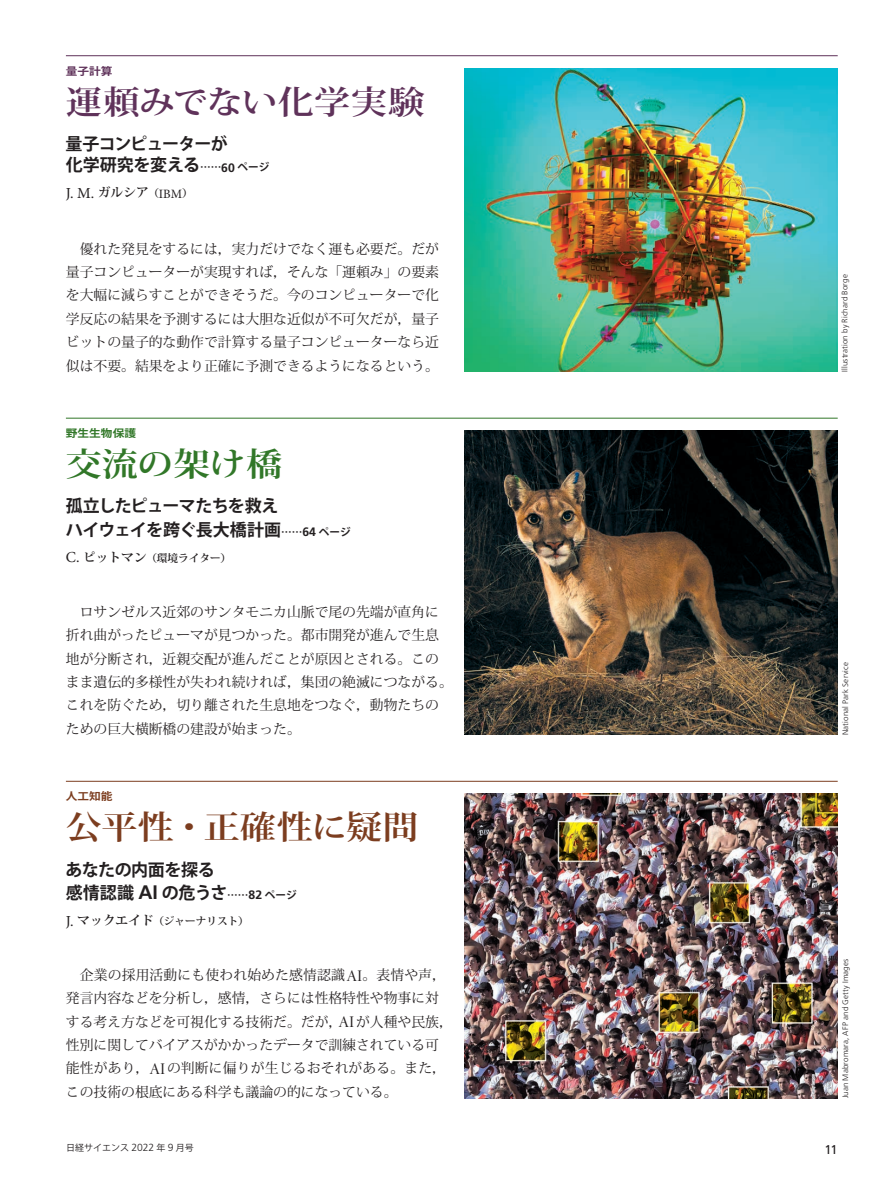
<style>
.page{position:relative;width:893px;height:1191px;background:#fff}
.page>*{position:absolute;margin:0;border:0;box-sizing:border-box;transform-origin:0 0}
.t1{font:700 32.55px "Koz Min Pr 6 N";letter-spacing:-.005em;color:#7c3d1f;scale:1.11 1}
.t2{font:700 32.55px "Koz Min Pr 6 N";color:#5f325a;scale:1.11 1}
.t3{font:700 32.55px "Koz Min Pr 6 N";letter-spacing:-.005em;color:#317728;scale:1.11 1}
.t4{font:700 16.95px/23.4px "Koz Go Pro";letter-spacing:-.03em;color:#231f20}
.t5{font:15.3px "Minion Pro";color:#231f20}
.t6{font:13.8px/23.4px "Koz Min Pr 6 N";color:#231f20}
.t7{font:12.75px "Frutiger LT Pro";color:#231f20}
.t8{font:700 10.65px "Koz Min Pr 6 N";color:#231f20}
.t9{font:700 10.5px "Koz Go Pro";color:#317728;scale:1.11 1}
.t10{font:700 10.5px "Koz Go Pro";color:#7c3d1f;scale:1.11 1}
.t11{font:700 10.5px "Koz Go Pro";color:#5f325a;scale:1.11 1}
.t12{font:9px "Koz Go Pro";color:#231f20}
.t13{font:300 7.95px "Frutiger LT Pro";letter-spacing:.015em;color:#231f20}
.s1{font-size:10.65px}
.s2{font-family:"Frutiger LT Pro";font-size:12.15px}
.s3{font-family:"Koz Min Pr 6 N";font-weight:700;font-size:12.75px}
.s4{font-family:"Koz Min Pr 6 N";font-weight:700;font-size:10.65px}
.s5{font-size:12.75px}
.s6{font-family:"Minion Pro";font-weight:400;font-size:15.3px}
.s7{font-family:"Frutiger LT Pro";font-size:19.5px}
.s8{font-family:"Minion Pro Disp";font-size:16.35px}
.s9{font-family:"Frutiger LT Pro";font-weight:300;font-size:10.35px}
</style>
<div class="page">
<hr style="left:66px;top:781px;width:772px;height:1px;background:#7c3d1f">
<img style="left:465px;top:793px;width:373px;height:305px">
<hr style="left:66px;top:55px;width:772px;height:1px;background:#5f325a">
<img style="left:465px;top:68px;width:373px;height:303px">
<hr style="left:66px;top:418px;width:772px;height:1px;background:#317728">
<img style="left:465px;top:430px;width:373px;height:304px">
<p class="t11" style="left:66px;top:64px;width:44px">量子計算</p>
<h1 class="t2" style="left:66px;top:83px;width:325px">運頼みでない化学実験</h1>
<p class="t4" style="left:66px;top:134px;width:205px;line-height:21.3px">量子コンピューターが<br>化学研究を変える<span class="s1">……</span><span class="s2">60</span> <span class="s1">ページ</span></p>
<p class="t5" style="left:66px;top:183px;width:128px">J. M. <span class="s3">ガルシア</span><span class="s4">（</span><span class="s5">IBM</span><span class="s4">）</span></p>
<p class="t6" style="left:66px;top:237px;width:375px;text-align:justify">　優れた発見をするには，実力だけでなく運も必要だ。だが量子コンピューターが実現すれば，そんな「運頼み」の要素を大幅に減らすことができそうだ。今のコンピューターで化学反応の結果を予測するには大胆な近似が不可欠だが，量子ビットの量子的な動作で計算する量子コンピューターなら近似は不要。結果をより正確に予測できるようになるという。</p>
<p class="t9" style="left:66px;top:426px;width:65px">野生生物保護</p>
<h1 class="t3" style="left:66px;top:446px;width:196px">交流の架け橋</h1>
<p class="t4" style="left:66px;top:495px;width:286px">孤立したピューマたちを救え<br>ハイウェイを跨ぐ長大橋計画<span class="s1">……</span><span class="s2">64</span> <span class="s1">ページ</span></p>
<p class="t8" style="left:66px;top:552px;width:167px"><span class="s6">C.</span> <span class="s5">ピットマン</span>（環境ライター）</p>
<p class="t6" style="left:66px;top:600px;width:388px">　ロサンゼルス近郊のサンタモニカ山脈で尾の先端が直角に折れ曲がったピューマが見つかった。都市開発が進んで生息地が分断され，近親交配が進んだことが原因とされる。このまま遺伝的多様性が失われ続ければ，集団の絶滅につながる。これを防ぐため，切り離された生息地をつなぐ，動物たちのための巨大横断橋の建設が始まった。</p>
<p class="t10" style="left:66px;top:789px;width:44px">人工知能</p>
<h1 class="t1" style="left:66px;top:809px;width:319px">公平性・正確性に疑問</h1>
<p class="t4" style="left:65px;top:858px;width:233px">あなたの内面を探る<br>感情認識 <span class="s7">AI</span> の危うさ<span class="s1">……</span><span class="s2">82</span> <span class="s1">ページ</span></p>
<p class="t8" style="left:66px;top:915px;width:184px"><span class="s6">J.</span> <span class="s5">マックエイド</span>（ジャーナリスト）</p>
<p class="t6" style="left:66px;top:963px;width:388px">　企業の採用活動にも使われ始めた感情認識<span class="s8">AI</span>。表情や声，発言内容などを分析し，感情，さらには性格特性や物事に対する考え方などを可視化する技術だ。だが，<span class="s8">AI</span>が人種や民族，性別に関してバイアスがかかったデータで訓練されている可能性があり，<span class="s8">AI</span>の判断に偏りが生じるおそれがある。また，この技術の根底にある科学も議論の的になっている。</p>
<p class="t13" style="left:840px;top:372px;width:99px;rotate:-90deg">Illustration by Richard Borge</p>
<p class="t13" style="left:841px;top:735px;width:74px;rotate:-90deg">National Park Service</p>
<p class="t13" style="left:841px;top:1098px;width:141px;rotate:-90deg">Juan Mabromara, AFP and Getty Images</p>
<p class="t12" style="left:66px;top:1141px;width:129px">日経サイエンス <span class="s9">2022</span> 年 <span class="s9">9</span> 月号</p>
<p class="t7" style="left:824px;top:1141px;width:15px">11</p>
</div>
